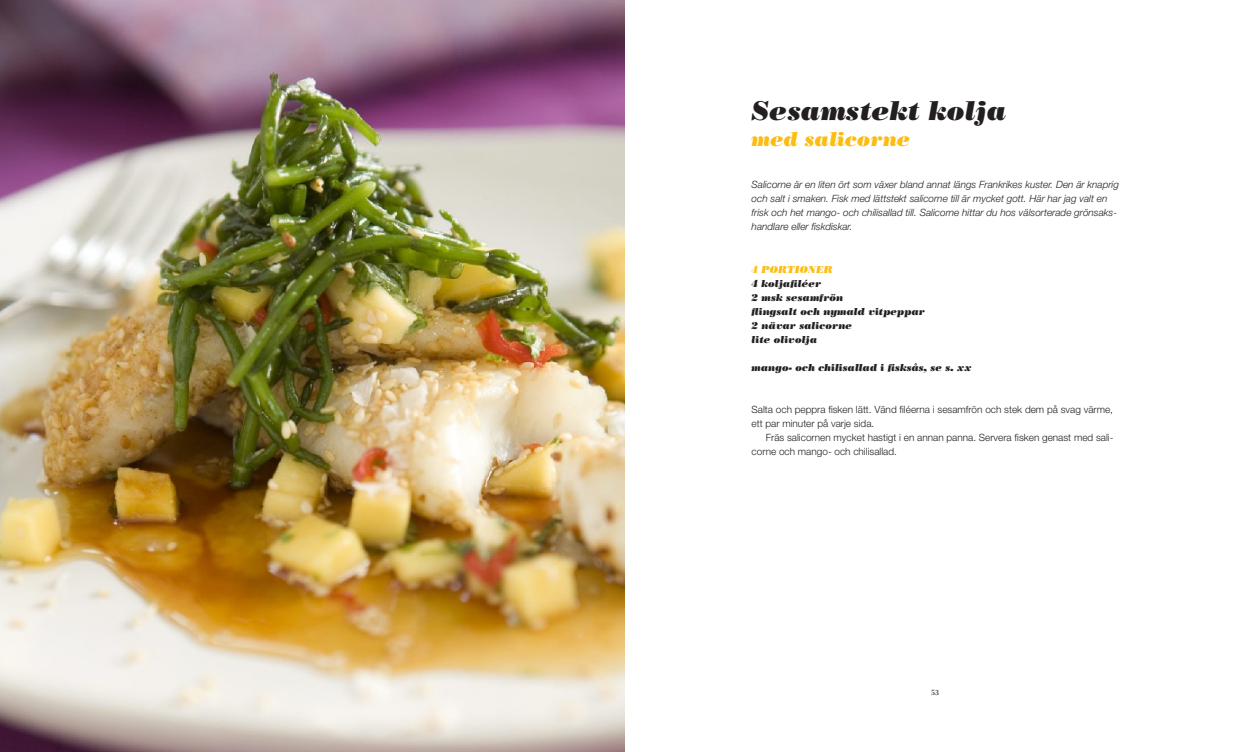
<style>
.page{position:relative;width:1248px;height:752px;background:#fff}
.page>*{position:absolute;margin:0;border:0;box-sizing:border-box;transform-origin:0 0}
.t1{font:italic 27px "Bodoni Poster";color:#231f20}
.t2{font:italic 20px "Bodoni Poster";color:#fdbc12}
.t3{font:italic 300 10px/14px "Helvetica Neue";color:#231f20}
.t4{font:300 10px/14px "Helvetica Neue";color:#231f20}
.t5{font:italic 10px/14px "Bodoni Poster";color:#231f20}
.t6{font:italic 10px "Bodoni Poster";color:#fdbc12}
.t7{font:8px "Bodoni";color:#231f20}
</style>
<div class="page">
<img style="left:0;top:0;width:624px;height:751px">
<h1 class="t1" style="left:751px;top:95px;width:256px">Sesamstekt kolja</h1>
<h2 class="t2" style="left:751px;top:127px;width:160px">med salicorne</h2>
<p class="t3" style="left:751px;top:178px;width:369px">Salicorne är en liten ört som växer bland annat längs Frankrikes kuster. Den är knaprig och salt i smaken. Fisk med lättstekt salicorne till är mycket gott. Här har jag valt en frisk och het mango- och chilisallad till. Salicorne hittar du hos välsorterade grönsaks&shy;handlare eller fiskdiskar.</p>
<p class="t6" style="left:751px;top:263px;width:83px">4 portioner</p>
<p class="t5" style="left:751px;top:276px;width:175px">4 koljafiléer<br>2 msk sesamfrön<br>flingsalt och nymald vitpeppar<br>2 nävar salicorne<br>lite olivolja</p>
<p class="t5" style="left:751px;top:360px;width:221px">mango- och chilisallad i fisksås, se s. xx</p>
<p class="t4" style="left:751px;top:401px;width:363px">Salta och peppra fisken lätt. Vänd filéerna i sesamfrön och stek dem på svag värme, ett par minuter på varje sida.</p>
<p class="t4" style="left:751px;top:429px;width:363px;text-indent:14px">Fräs salicornen mycket hastigt i en annan panna. Servera fisken genast med sali&shy;corne och mango- och chilisallad.</p>
<p class="t7" style="left:930px;top:687px;width:5px">53</p>
</div>
